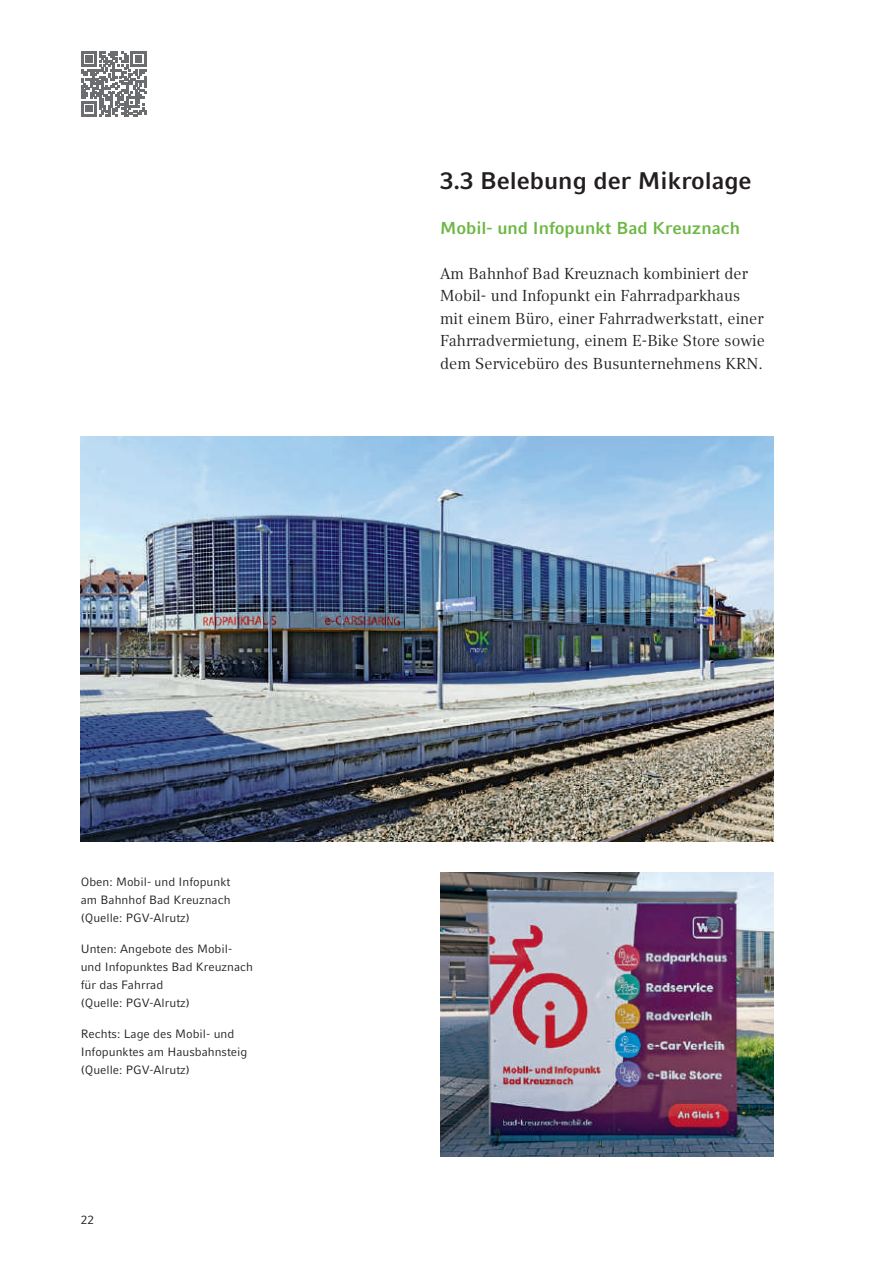
<style>
.page{position:relative;width:893px;height:1263px;background:#fff}
.page>*{position:absolute;margin:0;border:0;box-sizing:border-box;transform-origin:0 0}
.t1{font:700 24px "Compatil Fact LT Pro";color:#231f20}
.t2{font:700 17.25px "Compatil Fact LT Pro";color:#6db744}
.t3{font:15.75px/22.5px "Compatil Text LT Pro";color:#231f20}
.t4{font:12px/18px "Compatil Fact LT Pro";color:#231f20}
</style>
<div class="page">
<img style="left:440px;top:872px;width:334px;height:285px">
<img style="left:81px;top:436px;width:693px;height:405px">
<svg style="left:81px;top:51px;width:66px;height:66px"></svg>
<h1 class="t1" style="left:440px;top:166px;width:313px">3.3 Belebung der Mikrolage</h1>
<h2 class="t2" style="left:440px;top:218px;width:301px">Mobil- und Infopunkt Bad Kreuznach</h2>
<h3 class="t3" style="left:440px;top:262px;width:326px">Am Bahnhof Bad Kreuznach kombiniert der Mobil- und Infopunkt ein Fahrradparkhaus mit einem Büro, einer Fahrradwerkstatt, einer Fahrradvermietung, einem E-Bike Store sowie dem Servicebüro des Busunternehmens KRN.</h3>
<p class="t4" style="left:81px;top:873px;width:151px;text-align:justify">Oben: Mobil- und Infopunkt am Bahnhof Bad Kreuznach (Quelle: PGV-Alrutz)</p>
<p class="t4" style="left:81px;top:940px;width:174px">Unten: Angebote des Mobil&shy;und Infopunktes Bad Kreuznach für das Fahrrad<br>(Quelle: PGV-Alrutz)</p>
<p class="t4" style="left:81px;top:1025px;width:168px">Rechts: Lage des Mobil- und<br>Infopunktes am Hausbahnsteig (Quelle: PGV-Alrutz)</p>
<p class="t4" style="left:81px;top:1211px;width:15px">22</p>
</div>
